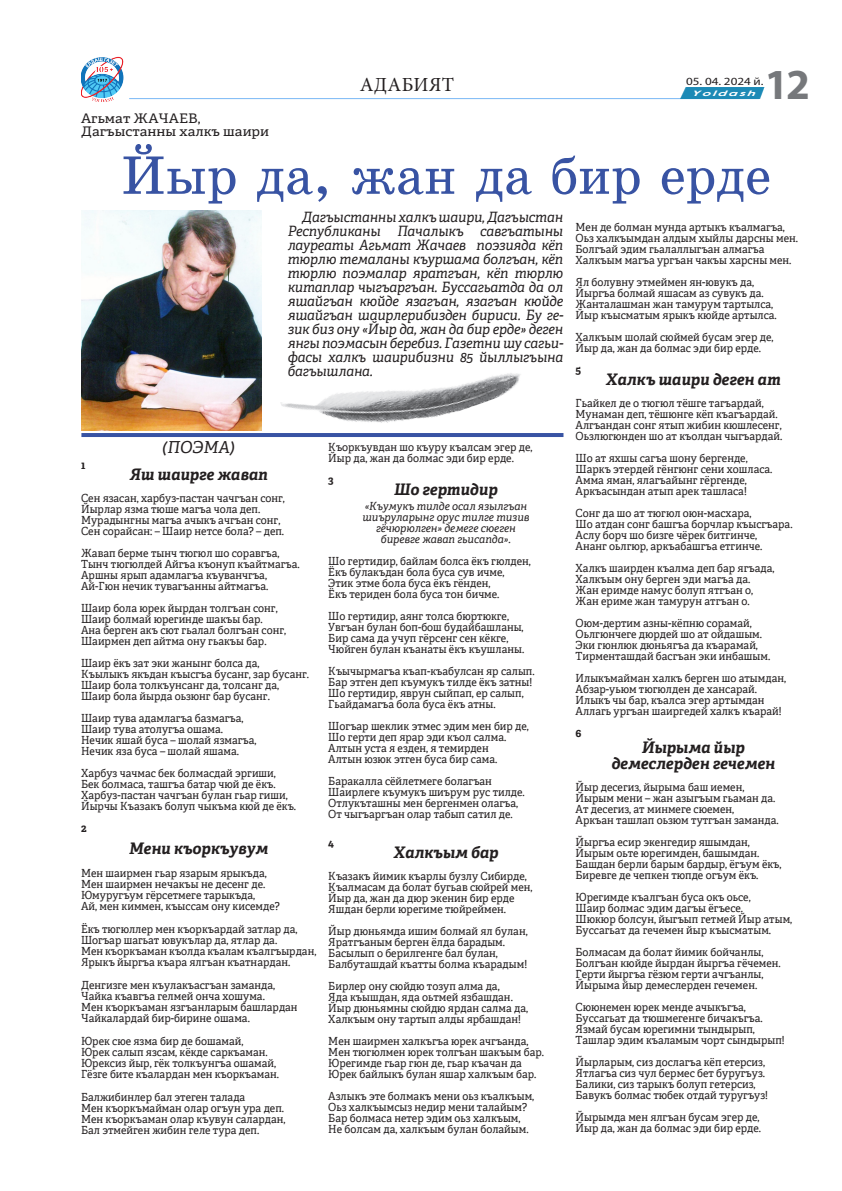
<style>
.page{position:relative;width:842px;height:1191px;background:#fff}
.page>*{position:absolute;margin:0;border:0;box-sizing:border-box;transform-origin:0 0}
.t1{font:52.5px "School Plain";color:#3853a3}
.t2{font:700 43px "Myriad Pro";color:#76787b}
.t3{font:20px "Minion Pro";letter-spacing:.01em;color:#231f20}
.t4{font:italic 16.2px "Adelle Cyrillic";color:#231f20}
.t5{font:italic 700 16px/16px "Adelle Cyrillic";color:#231f20;text-align:center;scale:.96 1}
.t6{font:italic 14px/14px "Adelle Cyrillic";letter-spacing:-.01em;color:#231f20;text-align:justify;scale:.96 1}
.t7{font:13px/13px "Adelle Cyrillic";color:#231f20;scale:1.1 1}
.t8{font:11px/11px "Adelle Cyrillic";color:#231f20;scale:.96 1}
.t9{font:italic 11px/11px "Adelle Cyrillic";color:#231f20;text-align:center;scale:.96 1}
.t10{font:11px "Myriad Pro";color:#231f20;scale:1.19 1}
.t11{font:700 11px "Adelle Cyrillic";color:#231f20;scale:.96 1}
.t12{font:italic 700 7.5px "Century Gothic";color:#fff;scale:1.83 1}
</style>
<div class="page">
<hr style="left:129px;top:98px;width:630px;height:1px;background:#3090f0">
<img style="left:680px;top:88px;width:84px;height:10px">
<img style="left:81px;top:57px;width:43px;height:45px">
<img style="left:81px;top:211px;width:181px;height:219px">
<hr style="left:81px;top:433px;width:482px;height:4px;background:#3853a3">
<img style="left:281px;top:373px;width:240px;height:50px">
<p class="t7" style="left:81px;top:111px;width:173px">Агьмат ЖАЧАЕВ,<br>Дагъыстанны халкъ шаири</p>
<h3 class="t3" style="left:360px;top:71px;width:96px">адабият</h3>
<h2 class="t2" style="left:765px;top:56px;width:47px">12</h2>
<p class="t10" style="left:686px;top:75px;width:67px">05. 04. 2024 й.</p>
<p class="t12" style="left:691px;top:87px;width:39px">Yoldash</p>
<p class="t12" style="left:693px;top:88px;width:39px">Yoldash</p>
<h1 class="t1" style="left:122px;top:144px;width:651px">Йыр да, жан да бир ерде</h1>
<p class="t6" style="left:288px;top:210px;width:289px;text-indent:14px">Дагъыстанны халкъ шаири, Дагъыстан Республиканы Пачалыкъ савгъатыны лауреаты Агьмат Жачаев поэзияда кёп тюрлю темаланы къуршама болгъан, кёп тюрлю поэмалар яратгъан, кёп тюрлю китаплар чыгъаргъан. Буссагьатда да ол яшайгъан кюйде язагъан, язагъан кюйде яшайгъан шаирлерибизден бириси. Бу ге&shy;зик биз ону «Йыр да, жан да бир ерде» деген янгы поэмасын беребиз. Газетни шу сагьи&shy;фасы халкъ шаирибизни 85 йыллыгъына багъышлана.</p>
<h3 class="t4" style="left:162px;top:438px;width:74px">(По эма)</h3>
<p class="t11" style="left:81px;top:458px;width:6px">1</p>
<h3 class="t5" style="left:130px;top:466px;width:145px">Яш шаирге жавап</h3>
<p class="t8" style="left:81px;top:492px;width:214px">Сен язасан, харбуз-пастан чачгъан сонг, Йырлар язма тюше магъа чола деп.<br>Мурадынгны магъа ачыкъ ачгъан сонг, Сен сорайсан: – Шаир нетсе бола? – деп.</p>
<p class="t8" style="left:81px;top:547px;width:229px">Жавап берме тынч тюгюл шо соравгъа, Тынч тюгюлдей Айгъа къонуп къайтмагъа.<br>Аршны ярып адамлагъа къуванчгъа, Ай-Гюн нечик тувагъанны айтмагъа.</p>
<p class="t8" style="left:81px;top:602px;width:215px">Шаир бола юрек йырдан толгъан сонг, Шаир болмай юрегинде шакъы бар.<br>Ана берген акъ сют гьалал болгъан сонг, Шаирмен деп айтма ону гьакъы бар.</p>
<p class="t8" style="left:81px;top:657px;width:239px">Шаир ёкъ зат эки жанынг болса да, Къылыкъ якъдан къысгъа бусанг, зар бусанг.<br>Шаир бола толкъунсанг да, толсанг да, Шаир бола йырда оьзюнг бар бусанг.</p>
<p class="t8" style="left:81px;top:712px;width:184px">Шаир тува адамлагъа базмагъа,<br>Шаир тува атолугъа ошама.<br>Нечик яшай буса – шолай язмагъа,<br>Нечик яза буса – шолай яшама.</p>
<p class="t8" style="left:81px;top:767px;width:226px">Харбуз чачмас бек болмасдай эргиши, Бек болмаса, ташгъа батар чюй де ёкъ.<br>Харбуз-пастан чачгъан булан гьар гиши, Йырчы Къазакъ болуп чыкъма кюй де ёкъ.</p>
<p class="t11" style="left:81px;top:821px;width:7px">2</p>
<h3 class="t5" style="left:129px;top:840px;width:146px">Мени къоркъувум</h3>
<p class="t8" style="left:81px;top:867px;width:209px">Мен шаирмен гьар язарым ярыкъда, Мен шаирмен нечакъы не десенг де.<br>Юмуругъум гёрсетмеге тарыкъда,<br>Ай, мен киммен, къыссам ону кисемде?</p>
<p class="t8" style="left:81px;top:923px;width:247px">Ёкъ тюгюллер мен къоркъардай затлар да, Шогъар шагьат ювукълар да, ятлар да.<br>Мен къоркъаман къолда къалам къалгъырдан, Ярыкъ йыргъа къара ялгъан къатнардан.</p>
<p class="t8" style="left:81px;top:979px;width:227px">Денгизге мен къулакъасгъан заманда, Чайка къавгъа гелмей онча хошума.<br>Мен къоркъаман язгъанларым башлардан Чайкалардай бир-бирине ошама.</p>
<p class="t8" style="left:81px;top:1035px;width:208px">Юрек сюе язма бир де бошамай,<br>Юрек салып язсам, кёкде саркъаман.<br>Юрексиз йыр, гёк толкъунгъа ошамай, Гёзге бите къалардан мен къоркъаман.</p>
<p class="t8" style="left:81px;top:1091px;width:214px">Балжибинлер бал этеген талада<br>Мен къоркъмайман олар огъун ура деп.<br>Мен къоркъаман олар къувун салардан, Бал этмейген жибин геле тура деп.</p>
<p class="t8" style="left:328px;top:441px;width:214px">Къоркъувдан шо къуру къалсам эгер де,<br>Йыр да, жан да болмас эди бир ерде.</p>
<p class="t11" style="left:328px;top:473px;width:7px">3</p>
<h3 class="t5" style="left:394px;top:481px;width:109px">Шо гертидир</h3>
<p class="t9" style="left:362px;top:501px;width:176px">«Къумукъ тилде осал язылгъан шиъруларынг орус тилге тизив гёчюрюлген» демеге сюеген биревге жавап гьисапда».</p>
<p class="t8" style="left:328px;top:556px;width:212px">Шо гертидир, байлам болса ёкъ гюлден, Ёкъ булакъдан бола буса сув ичме, Этик этме бола буса ёкъ гёнден,<br>Ёкъ териден бола буса тон бичме.</p>
<p class="t8" style="left:328px;top:611px;width:206px">Шо гертидир, аянг толса бюртюкге, Увгъан булан боп-бош будайбашланы, Бир сама да учуп гёрсенг сен кёкге, Чюйген булан къанаты ёкъ къушланы.</p>
<p class="t8" style="left:328px;top:666px;width:216px">Къычырмагъа къап-къабулсан яр салып.<br>Бар этген деп къумукъ тилде ёкъ затны!<br>Шо гертидир, яврун сыйпап, ер салып, Гьайдамагъа бола буса ёкъ атны.</p>
<p class="t8" style="left:328px;top:721px;width:210px">Шогъар шеклик этмес эдим мен бир де,<br>Шо герти деп ярар эди къол салма.<br>Алтын уста я езден, я темирден<br>Алтын юзюк этген буса бир сама.</p>
<p class="t8" style="left:328px;top:776px;width:206px">Баракалла сёйлетмеге болагъан Шаирлеге къумукъ шиърум рус тилде.<br>Отлукъташны мен бергенмен олагъа, От чыгъаргъан олар табып сатил де.</p>
<p class="t11" style="left:328px;top:837px;width:8px">4</p>
<h3 class="t5" style="left:393px;top:844px;width:111px">Халкъым бар</h3>
<p class="t8" style="left:328px;top:871px;width:214px">Къазакъ йимик къарлы бузлу Сибирде, Къалмасам да болат бугьав сюйрей мен, Йыр да, жан да дюр экенин бир ерде Яшдан берли юрегиме тюйреймен.</p>
<p class="t8" style="left:328px;top:926px;width:209px">Йыр дюньямда ишим болмай ял булан, Яратгъаным берген ёлда барадым.<br>Басылып о берилгенге бал булан, Балбуташдай къатты болма къарадым!</p>
<p class="t8" style="left:328px;top:981px;width:210px">Бирлер ону сюйдю тозуп алма да,<br>Яда къышдан, яда оьтмей язбашдан.<br>Йыр дюньямны сюйдю ярдан салма да, Халкъым ону тартып алды ярбашдан!</p>
<p class="t8" style="left:328px;top:1036px;width:226px">Мен шаирмен халкъгъа юрек ачгъанда, Мен тюгюлмен юрек толгъан шакъым бар.<br>Юрегимде гьар гюн де, гьар къачан да Юрек байлыкъ булан яшар халкъым бар.</p>
<p class="t8" style="left:328px;top:1091px;width:216px">Азлыкъ эте болмакъ мени оьз къалкъым, Оьз халкъымсыз недир мени талайым?<br>Бар болмаса нетер эдим оьз халкъым, Не болсам да, халкъым булан болайым.</p>
<p class="t8" style="left:575px;top:222px;width:233px">Мен де болман мунда артыкъ къалмагъа, Оьз халкъымдан алдым хыйлы дарсны мен.<br>Болгъай эдим гьалаллыгъан алмагъа Халкъым магъа ургъан чакъы харсны мен.</p>
<p class="t8" style="left:575px;top:277px;width:211px">Ял болувну этмеймен ян-ювукъ да, Йыргъа болмай яшасам аз сувукъ да.<br>Жанталашман жан тамурум тартылса, Йыр къысматым ярыкъ кюйде артылса.</p>
<p class="t8" style="left:575px;top:332px;width:208px">Халкъым шолай сюймей бусам эгер де,<br>Йыр да, жан да болмас эди бир ерде.</p>
<p class="t11" style="left:575px;top:363px;width:7px">5</p>
<h3 class="t5" style="left:606px;top:371px;width:183px">Халкъ шаири деген ат</h3>
<p class="t8" style="left:575px;top:398px;width:217px">Гьайкел де о тюгюл тёшге тагъардай, Мунаман деп, тёшюнге кёп къагъардай.<br>Алгъандан сонг ятып жибин кюшлесенг, Оьзлюгюнден шо ат къолдан чыгъардай.</p>
<p class="t8" style="left:575px;top:453px;width:207px">Шо ат яхшы сагъа шону бергенде, Шаркъ этердей гёнгюнг сени хошласа.<br>Амма яман, ялагъайынг гёргенде, Аркъасындан атып арек ташласа!</p>
<p class="t8" style="left:575px;top:508px;width:228px">Сонг да шо ат тюгюл оюн-масхара,<br>Шо атдан сонг башгъа борчлар къысгъара.<br>Аслу борч шо бизге чёрек битгинче,<br>Ананг оьлгюр, аркъабашгъа етгинче.</p>
<p class="t8" style="left:575px;top:563px;width:209px">Халкъ шаирден къалма деп бар ягъада,<br>Халкъым ону берген эди магъа да.<br>Жан еримде намус болуп ятгъан о,<br>Жан ериме жан тамурун атгъан о.</p>
<p class="t8" style="left:575px;top:618px;width:204px">Оюм-дертим азны-кёпню сорамай, Оьлгюнчеге дюрдей шо ат ойдашым.<br>Эки гюнлюк дюньягъа да къарамай, Тирменташдай басгъан эки инбашым.</p>
<p class="t8" style="left:575px;top:673px;width:221px">Илыкъмайман халкъ берген шо атымдан, Абзар-уьюм тюгюлден де хансарай.<br>Илыкъ чы бар, къалса эгер артымдан Аллагь ургъан шаиргедей халкъ къарай!</p>
<p class="t11" style="left:575px;top:726px;width:8px">6</p>
<h3 class="t5" style="left:611px;top:739px;width:172px">Йырыма йыр демеслерден гечемен</h3>
<p class="t8" style="left:575px;top:782px;width:213px">Йыр десегиз, йырыма баш иемен, Йырым мени – жан азыгъым гьаман да.<br>Ат десегиз, ат минмеге сюемен,<br>Аркъан ташлап оьзюм тутгъан заманда.</p>
<p class="t8" style="left:575px;top:837px;width:216px">Йыргъа есир экенгедир яшымдан, Йырым оьте юрегимден, башымдан.<br>Башдан берли барым бардыр, ёгъум ёкъ, Биревге де чепкен тюпде огъум ёкъ.</p>
<p class="t8" style="left:575px;top:892px;width:227px">Юрегимде къалгъан буса окъ оьсе,<br>Шаир болмас эдим дагъы ёгъесе.<br>Шюкюр болсун, йыгъып гетмей Йыр атым, Буссагьат да гечемен йыр къысматым.</p>
<p class="t8" style="left:575px;top:947px;width:215px">Болмасам да болат йимик бойчанлы, Болгъан кюйде йырдан йыргъа гёчемен.<br>Герти йыргъа гёзюм герти ачгъанлы, Йырыма йыр демеслерден гечемен.</p>
<p class="t8" style="left:575px;top:1002px;width:219px">Сююнемен юрек менде ачыкъгъа, Буссагьат да тюшмегенге бичакъгъа.<br>Язмай бусам юрегимни тындырып, Ташлар эдим къаламым чорт сындырып!</p>
<p class="t8" style="left:575px;top:1057px;width:202px">Йырларым, сиз дослагъа кёп етерсиз, Ятлагъа сиз чул бермес бет буругъуз.<br>Балики, сиз тарыкъ болуп гетерсиз, Бавукъ болмас тюбек отдай туругъуз!</p>
<p class="t8" style="left:575px;top:1112px;width:195px">Йырымда мен ялгъан бусам эгер де,<br>Йыр да, жан да болмас эди бир ерде.</p>
</div>
